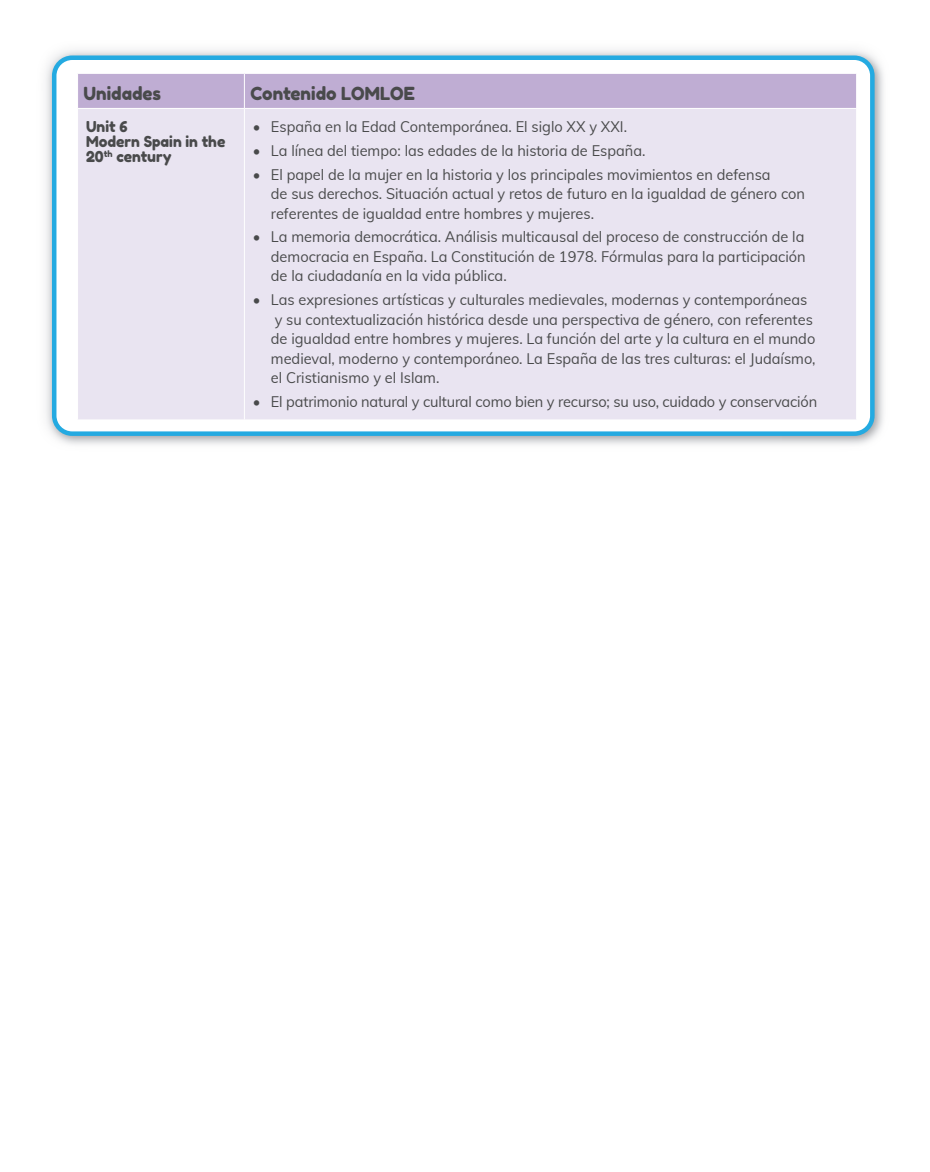
<style>
.page{position:relative;width:930px;height:1172px;background:#fff}
.page>*{position:absolute;margin:0;border:0;box-sizing:border-box;transform-origin:0 0}
.t1{font:18px "Fredoka One";color:#494a4b}
.t2{font:15px/19.5px "Muli";color:#494a4b}
.t3{font:15px/15px "Fredoka One";color:#494a4b}
.s1{font-weight:300}
</style>
<div class="page">
<img style="left:46px;top:90px;width:1px;height:331px">
<img style="left:47px;top:50px;width:837px;height:395px">
<div style="left:54px;top:58px;width:818px;height:376px;background:#fff;border-radius:18px"></div>
<div style="left:52px;top:55px;width:822px;height:381px;border:4px solid #24aae1;border-radius:18px"></div>
<div style="left:78px;top:74px;width:778px;height:34px;background:#bfadd3"></div>
<div style="left:78px;top:109px;width:778px;height:310px;background:#e9e4f1"></div>
<hr style="left:244px;top:74px;width:1px;height:34px;background:#fff">
<hr style="left:244px;top:109px;width:1px;height:310px;background:#fff">
<p class="t1" style="left:84px;top:82px;width:79px">Unidades</p>
<p class="t1" style="left:250px;top:82px;width:166px">Contenido LOMLOE</p>
<p class="t3" style="left:86px;top:118px;width:141px">Unit 6<br>Modern Spain in the<br>20<sup>th</sup> century</p>
<p class="t2" style="left:253px;top:116px;width:375px"><span class="s1">•</span> España en la Edad Contemporánea. El siglo XX y XXI.</p>
<p class="t2" style="left:253px;top:140px;width:394px"><span class="s1">•</span> La línea del tiempo: las edades de la historia de España.</p>
<p class="t2" style="left:271px;top:164px;width:535px;text-indent:-18px"><span class="s1">•</span> El papel de la mujer en la historia y los principales movimientos en defensa<br>de sus derechos. Situación actual y retos de futuro en la igualdad de género con referentes de igualdad entre hombres y mujeres.</p>
<p class="t2" style="left:271px;top:226px;width:536px;text-align:justify;text-indent:-18px"><span class="s1">•</span> La memoria democrática. Análisis multicausal del proceso de construcción de la democracia en España. La Constitución de 1978. Fórmulas para la participación de la ciudadanía en la vida pública.</p>
<p class="t2" style="left:271px;top:289px;width:546px;text-indent:-18px"><span class="s1">•</span> Las expresiones artísticas y culturales medievales, modernas y contemporáneas y su contextualización histórica desde una perspectiva de género, con referentes de igualdad entre hombres y mujeres. La función del arte y la cultura en el mundo medieval, moderno y contemporáneo. La España de las tres culturas: el Judaísmo, el Cristianismo y el Islam.</p>
<p class="t2" style="left:253px;top:391px;width:566px"><span class="s1">•</span> El patrimonio natural y cultural como bien y recurso; su uso, cuidado y conservación</p>
</div>
